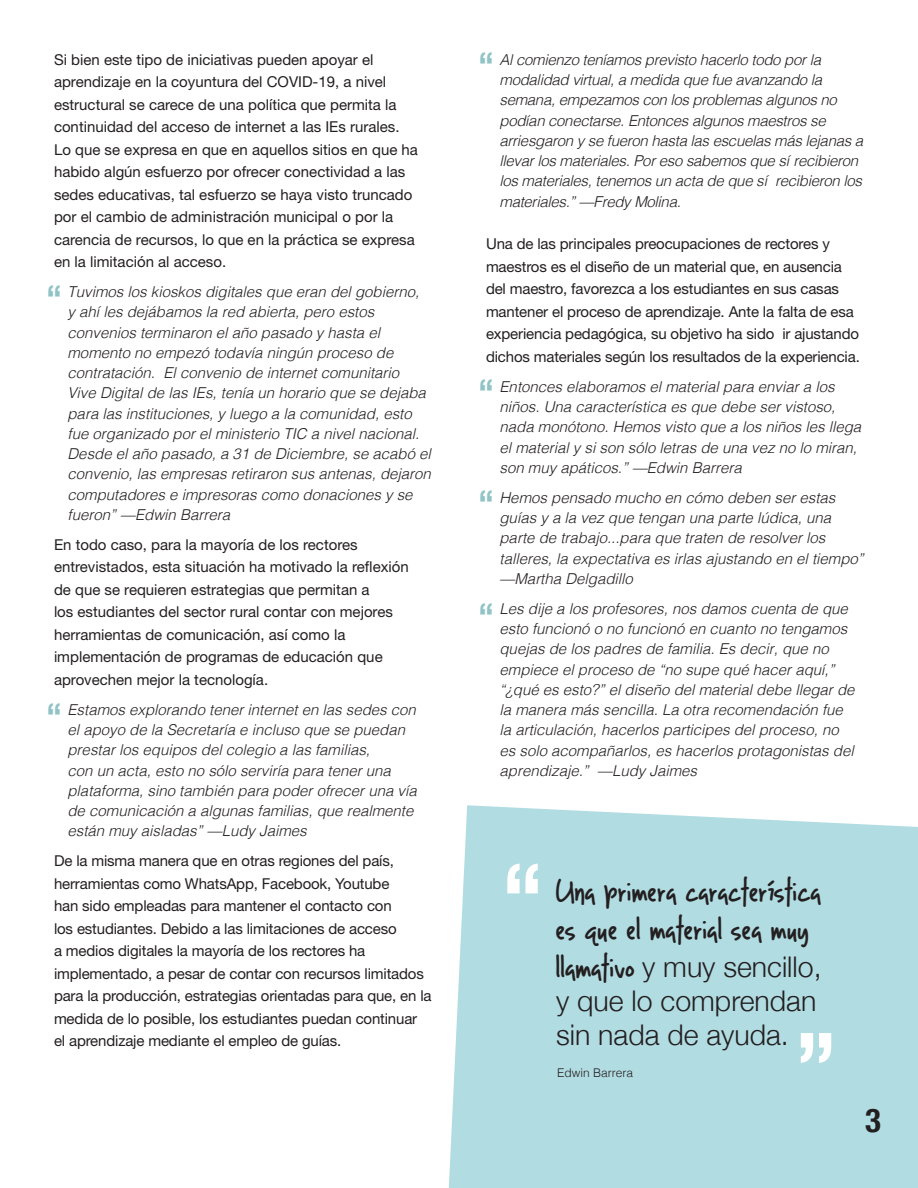
<style>
.page{position:relative;width:918px;height:1188px;background:#fff}
.page>*{position:absolute;margin:0;border:0;box-sizing:border-box;transform-origin:0 0}
.t1{font:700 condensed 93px "Helvetica Neue";color:#fff}
.t2{font:700 condensed 34.5px "Helvetica Neue";color:#91c3c6}
.t3{font:700 condensed 33px "Helvetica Neue";color:#231f20}
.In-Quotes{font:31.5px/37.8px "Lightupthe World";color:#231f20}
.In-Quotes-2{font:300 28.5px/34.2px "Helvetica Neue";color:#231f20}
.In-Quotes-3{font:italic 300 15px/20.2px "Helvetica";color:#231f20}
.Paragraph_Style_1{font:15px/22.5px "Helvetica Neue LT Std";letter-spacing:-.01em;color:#231f20}
.In-Quotes-4{font:italic 300 15px/20.2px "Helvetica";letter-spacing:-.02em;color:#231f20}
.t4{font:300 12px "Helvetica";color:#231f20}
.s1{font-family:"Lightupthe World";font-weight:400;font-size:31.5px}
</style>
<div class="page">
<div style="left:448px;top:805px;width:470px;height:383px;background:#b1dce2"></div>
<p class="Paragraph_Style_1" style="left:54px;top:48px;width:365px">Si bien este tipo de iniciativas pueden apoyar el aprendizaje en la coyuntura del COVID-19, a nivel estructural se carece de una política que permita la continuidad del acceso de internet a las IEs rurales.<br>Lo que se expresa en que en aquellos sitios en que ha habido algún esfuerzo por ofrecer conectividad a las sedes educativas, tal esfuerzo se haya visto truncado por el cambio de administración municipal o por la carencia de recursos, lo que en la práctica se expresa en la limitación al acceso.</p>
<p class="In-Quotes-3" style="left:68px;top:281px;width:365px">Tuvimos los kioskos digitales que eran del gobierno,<br>y ahí les dejábamos la red abierta, pero estos convenios terminaron el año pasado y hasta el momento no empezó todavía ningún proceso de contratación. El convenio de internet comunitario Vive Digital de las IEs, tenía un horario que se dejaba para las instituciones, y luego a la comunidad, esto fue organizado por el ministerio TIC a nivel nacional.<br>Desde el año pasado, a 31 de Diciembre, se acabó el convenio, las empresas retiraron sus antenas, dejaron computadores e impresoras como donaciones y se fueron” —Edwin Barrera</p>
<p class="Paragraph_Style_1" style="left:54px;top:533px;width:356px">En todo caso, para la mayoría de los rectores entrevistados, esta situación ha motivado la reflexión de que se requieren estrategias que permitan a<br>los estudiantes del sector rural contar con mejores herramientas de comunicación, así como la implementación de programas de educación que aprovechen mejor la tecnología.</p>
<p class="In-Quotes-3" style="left:68px;top:699px;width:351px">Estamos explorando tener internet en las sedes con el apoyo de la Secretaría e incluso que se puedan prestar los equipos del colegio a las familias,<br>con un acta, esto no sólo serviría para tener una plataforma, sino también para poder ofrecer una vía de comunicación a algunas familias, que realmente están muy aisladas” —Ludy Jaimes</p>
<p class="Paragraph_Style_1" style="left:54px;top:850px;width:379px">De la misma manera que en otras regiones del país, herramientas como WhatsApp, Facebook, Youtube<br>han sido empleadas para mantener el contacto con<br>los estudiantes. Debido a las limitaciones de acceso<br>a medios digitales la mayoría de los rectores ha implementado, a pesar de contar con recursos limitados para la producción, estrategias orientadas para que, en la medida de lo posible, los estudiantes puedan continuar el aprendizaje mediante el empleo de guías.</p>
<p class="t2" style="left:46px;top:269px;width:17px">“</p>
<p class="t2" style="left:46px;top:687px;width:17px">“</p>
<p class="t2" style="left:478px;top:36px;width:17px">“</p>
<p class="In-Quotes-4" style="left:500px;top:48px;width:365px">Al comienzo teníamos previsto hacerlo todo por la modalidad virtual, a medida que fue avanzando la semana, empezamos con los problemas algunos no podían conectarse. Entonces algunos maestros se arriesgaron y se fueron hasta las escuelas más lejanas a llevar los materiales. Por eso sabemos que sí recibieron los materiales, tenemos un acta de que sí recibieron los materiales.” —Fredy Molina.</p>
<p class="Paragraph_Style_1" style="left:486px;top:232px;width:375px">Una de las principales preocupaciones de rectores y maestros es el diseño de un material que, en ausencia del maestro, favorezca a los estudiantes en sus casas mantener el proceso de aprendizaje. Ante la falta de esa experiencia pedagógica, su objetivo ha sido ir ajustando dichos materiales según los resultados de la experiencia.</p>
<p class="In-Quotes-3" style="left:500px;top:375px;width:363px">Entonces elaboramos el material para enviar a los niños. Una característica es que debe ser vistoso, nada monótono. Hemos visto que a los niños les llega el material y si son sólo letras de una vez no lo miran, son muy apáticos.” —Edwin Barrera</p>
<p class="In-Quotes-3" style="left:500px;top:486px;width:366px">Hemos pensado mucho en cómo deben ser estas guías y a la vez que tengan una parte lúdica, una parte de trabajo...para que traten de resolver los talleres, la expectativa es irlas ajustando en el tiempo” —Martha Delgadillo</p>
<p class="In-Quotes-3" style="left:500px;top:597px;width:357px">Les dije a los profesores, nos damos cuenta de que esto funcionó o no funcionó en cuanto no tengamos quejas de los padres de familia. Es decir, que no empiece el proceso de “no supe qué hacer aquí,” “¿qué es esto?” el diseño del material debe llegar de la manera más sencilla. La otra recomendación fue la articulación, hacerlos participes del proceso, no es solo acompañarlos, es hacerlos protagonistas del aprendizaje.” —Ludy Jaimes</p>
<p class="t2" style="left:478px;top:363px;width:17px">“</p>
<p class="t2" style="left:478px;top:474px;width:17px">“</p>
<p class="t2" style="left:478px;top:587px;width:17px">“</p>
<p class="t1" style="left:501px;top:820px;width:45px">“</p>
<p class="In-Quotes" style="left:556px;top:870px;width:267px">Una primera característica es que el material sea muy</p>
<p class="In-Quotes-2" style="left:556px;top:947px;width:267px"><span class="s1">llamativo</span> y muy sencillo, y que lo comprendan sin nada de ayuda.</p>
<p class="t1" style="left:838px;top:1107px;width:45px;rotate:-180deg">“</p>
<p class="t4" style="left:557px;top:1062px;width:78px">Edwin Barrera</p>
<p class="t3" style="left:865px;top:1093px;width:17px">3</p>
</div>
